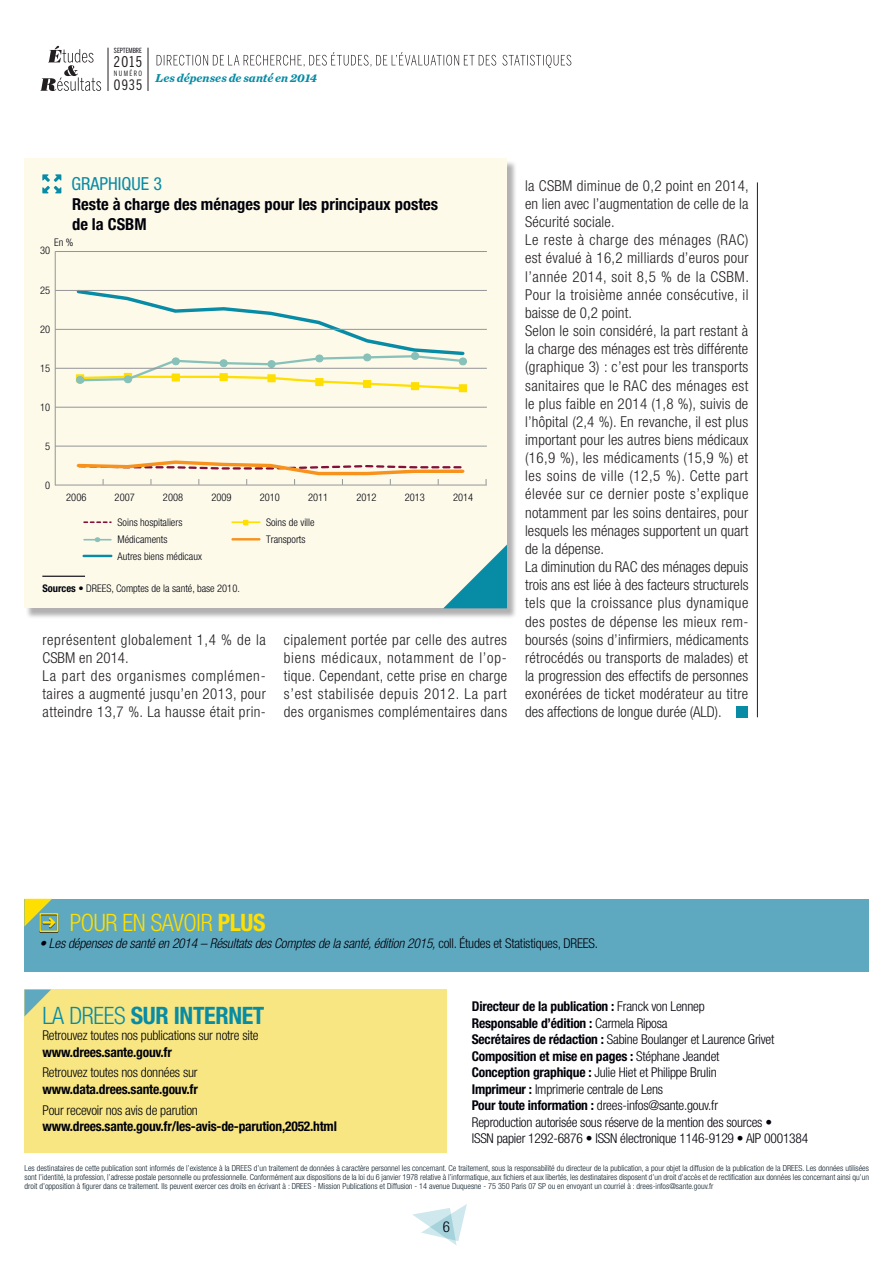
<style>
.page{position:relative;width:893px;height:1263px;background:#fff}
.page>*{position:absolute;margin:0;border:0;box-sizing:border-box;transform-origin:0 0}
.t1{font:700 condensed 24px "Helvetica Neue LT Std";letter-spacing:-.015em;color:#088ba5}
.t2{font:300 condensed 24px "Helvetica Neue LT Std";letter-spacing:-.015em;color:#ffdf01}
.t3{font:condensed 18px "Helvetica Neue LT Std";color:#088ba5}
.t4{font:700 condensed 16.5px/19.8px "Helvetica Neue LT Std";color:#00010a}
.t5{font:300 condensed 15px/18.1px "Helvetica Neue LT Std";letter-spacing:.02em;color:#231f20}
.t6{font:300 condensed 15px "Helvetica Neue LT Std";color:#00010a}
.t7{font:14.7px "Benton Sans Comp";color:#231f20}
.t8{font:14.25px "Benton Sans Comp";color:#231f20}
.t9{font:300 condensed 13.5px/16.5px "Helvetica Neue LT Std";letter-spacing:-.015em;color:#00010a}
.t10{font:700 condensed 13.5px "Helvetica Neue LT Std";letter-spacing:-.015em;color:#00010a}
.t11{font:italic 300 condensed 13.5px "Helvetica Neue LT Std";letter-spacing:-.015em;color:#00010a}
.t12{font:italic 700 12px "Chronicle Text G1";letter-spacing:.01em;color:#088ba5}
.t13{font:300 condensed 10.5px "Helvetica Neue LT Std";color:#00010a}
.t14{font:8.85px "Arial Narrow";color:#000}
.t15{font:300 condensed 8.25px/9px "Helvetica Neue LT Std";color:#0c1e2a;text-align:justify}
.t16{font:7.2px "Benton Sans Comp";letter-spacing:.18em;color:#231f20}
.t17{font:7.05px "Benton Sans Comp";letter-spacing:-.005em;color:#00010a}
.s1{font-weight:700}
.s2{font-style:normal}
.s3{font-weight:300}
</style>
<div class="page">
<svg style="left:412px;top:1204px;width:55px;height:41px"></svg>
<hr style="left:108px;top:48px;width:1px;height:43px;background:#231f20">
<hr style="left:148px;top:48px;width:1px;height:43px;background:#231f20">
<svg style="left:157px;top:52px;width:414px;height:16px"></svg>
<svg style="left:40px;top:46px;width:61px;height:45px"></svg>
<div style="left:24px;top:989px;width:423px;height:164px;background:#f7e682"></div>
<svg style="left:24px;top:989px;width:27px;height:27px"></svg>
<div style="left:736px;top:706px;width:11px;height:11px;background:#088ba5"></div>
<hr style="left:757px;top:182px;width:1px;height:535px;background:#231f20">
<div style="left:24px;top:899px;width:845px;height:72px;background:#5fa9c0"></div>
<svg style="left:24px;top:899px;width:34px;height:34px"></svg>
<div style="left:26px;top:160px;width:492px;height:459px;background:#231f20;opacity:.35"></div>
<div style="left:24px;top:159px;width:483px;height:449px;background:#fdfaea"></div>
<hr style="left:42px;top:576px;width:43px;height:1px;background:#00010a">
<svg style="left:42px;top:174px;width:19px;height:19px"></svg>
<svg style="left:76px;top:291px;width:391px;height:101px"></svg>
<svg style="left:83px;top:521px;width:29px;height:2px"></svg>
<hr style="left:231px;top:521px;width:30px;height:2px;background:#ffdf01">
<svg style="left:244px;top:520px;width:4px;height:5px"></svg>
<svg style="left:83px;top:537px;width:29px;height:5px"></svg>
<hr style="left:231px;top:538px;width:30px;height:2px;background:#f7931d">
<hr style="left:83px;top:555px;width:29px;height:2px;background:#088ba5">
<hr style="left:55px;top:251px;width:432px;height:1px;background:#939598">
<hr style="left:55px;top:290px;width:432px;height:1px;background:#939598">
<hr style="left:55px;top:329px;width:432px;height:1px;background:#939598">
<hr style="left:55px;top:368px;width:432px;height:1px;background:#939598">
<hr style="left:55px;top:407px;width:432px;height:1px;background:#939598">
<hr style="left:55px;top:446px;width:432px;height:1px;background:#939598">
<hr style="left:55px;top:485px;width:432px;height:1px;background:#939598">
<hr style="left:55px;top:251px;width:1px;height:234px;background:#939598">
<svg style="left:77px;top:460px;width:387px;height:25px"></svg>
<svg style="left:443px;top:544px;width:64px;height:64px"></svg>
<p class="t14" style="left:125px;top:42px;width:16px">20%</p>
<p class="t17" style="left:114px;top:47px;width:30px">SEPTEMBRE</p>
<p class="t7" style="left:114px;top:53px;width:30px">2015</p>
<p class="t16" style="left:114px;top:70px;width:30px">NUMÉRO</p>
<p class="t8" style="left:114px;top:77px;width:30px">0935</p>
<p class="t14" style="left:125px;top:70px;width:16px">15%</p>
<p class="t12" style="left:156px;top:68px;width:163px">Les dépenses de santé en 2014</p>
<p class="t3" style="left:72px;top:174px;width:92px">GRAPHIQUE 3</p>
<p class="t4" style="left:72px;top:194px;width:368px">Reste à charge des ménages pour les principaux postes de la CSBM</p>
<p class="t13" style="left:54px;top:236px;width:21px">En %</p>
<p class="t13" style="left:40px;top:245px;width:12px">30</p>
<p class="t13" style="left:40px;top:284px;width:12px">25</p>
<p class="t13" style="left:40px;top:323px;width:12px">20</p>
<p class="t13" style="left:40px;top:362px;width:12px">15</p>
<p class="t13" style="left:40px;top:401px;width:12px">10</p>
<p class="t13" style="left:45px;top:440px;width:7px">5</p>
<p class="t13" style="left:45px;top:480px;width:7px">0</p>
<p class="t13" style="left:66px;top:492px;width:22px">2006</p>
<p class="t13" style="left:115px;top:492px;width:22px">2007</p>
<p class="t13" style="left:163px;top:492px;width:22px">2008</p>
<p class="t13" style="left:211px;top:492px;width:22px">2009</p>
<p class="t13" style="left:260px;top:492px;width:22px">2010</p>
<p class="t13" style="left:308px;top:492px;width:22px">2011</p>
<p class="t13" style="left:356px;top:492px;width:22px">2012</p>
<p class="t13" style="left:405px;top:492px;width:22px">2013</p>
<p class="t13" style="left:453px;top:492px;width:22px">2014</p>
<p class="t13" style="left:118px;top:516px;width:66px">Soins hospitaliers</p>
<p class="t13" style="left:266px;top:516px;width:50px">Soins de ville</p>
<p class="t13" style="left:118px;top:533px;width:51px">Médicaments</p>
<p class="t13" style="left:266px;top:533px;width:41px">Transports</p>
<p class="t13" style="left:118px;top:550px;width:86px">Autres biens médicaux</p>
<p class="t13" style="left:42px;top:582px;width:199px"><span class="s1">Sources</span> • DREES, Comptes de la santé, base 2010.</p>
<p class="t5" style="left:43px;top:630px;width:225px">représentent globalement 1,4 % de la<br>CSBM en 2014.<br>La part des organismes complémen&shy;taires a augmenté jusqu’en 2013, pour atteindre 13,7 %. La hausse était prin-</p>
<p class="t5" style="left:284px;top:630px;width:225px;text-align:justify">cipalement portée par celle des autres biens médicaux, notamment de l’op&shy;tique. Cependant, cette prise en charge s’est stabilisée depuis 2012. La part des organismes complémentaires dans</p>
<p class="t5" style="left:525px;top:176px;width:225px">la CSBM diminue de 0,2 point en 2014, en lien avec l’augmentation de celle de la Sécurité sociale.<br>Le reste à charge des ménages (RAC) est évalué à 16,2 milliards d’euros pour l’année 2014, soit 8,5 % de la CSBM.<br>Pour la troisième année consécutive, il baisse de 0,2 point.<br>Selon le soin considéré, la part restant à la charge des ménages est très différente (graphique 3) : c’est pour les transports sanitaires que le RAC des ménages est le plus faible en 2014 (1,8 %), suivis de l’hôpital (2,4 %). En revanche, il est plus important pour les autres biens médicaux (16,9 %), les médicaments (15,9 %) et les soins de ville (12,5 %). Cette part élevée sur ce dernier poste s’explique notamment par les soins dentaires, pour lesquels les ménages supportent un quart de la dépense.<br>La diminution du RAC des ménages depuis trois ans est liée à des facteurs structurels tels que la croissance plus dynamique des postes de dépense les mieux rem&shy;boursés (soins d’infirmiers, médicaments rétrocédés ou transports de malades) et la progression des effectifs de personnes exonérées de ticket modérateur au titre des affections de longue durée (ALD).</p>
<h1 class="t2" style="left:70px;top:909px;width:197px">POUR EN SAVOIR <span class="s1">PLUS</span></h1>
<p class="t11" style="left:39px;top:935px;width:560px">• Les dépenses de santé en 2014 – Résultats des Comptes de la santé, édition 2015, <span class="s2">coll. Études et Statistiques, DREES.</span></p>
<p class="t9" style="left:472px;top:998px;width:338px"><span class="s1">Directeur de la publication :</span> Franck von Lennep<br><span class="s1">Responsable d’édition :</span> Carmela Riposa<br><span class="s1">Secrétaires de rédaction :</span> Sabine Boulanger et Laurence Grivet <span class="s1">Composition et mise en pages :</span> Stéphane Jeandet<br><span class="s1">Conception graphique :</span> Julie Hiet et Philippe Brulin<br><span class="s1">Imprimeur :</span> Imprimerie centrale de Lens<br><span class="s1">Pour toute information :</span> drees-infos@sante.gouv.fr<br>Reproduction autorisée sous réserve de la mention des sources •<br>ISSN papier 1292-6876 • ISSN électronique 1146-9129 • AIP 0001384</p>
<p class="t15" style="left:25px;top:1164px;width:846px">Les destinataires de cette publication sont informés de l’existence à la DREES d’un traitement de données à caractère personnel les concernant. Ce traitement, sous la responsabilité du directeur de la publication, a pour objet la diffusion de la publication de la DREES. Les données utilisées sont l’identité, la profession, l’adresse postale personnelle ou professionnelle. Conformément aux dispositions de la loi du 6 janvier 1978 relative à l’informatique, aux fichiers et aux libertés, les destinataires disposent d’un droit d’accès et de rectification aux données les concernant ainsi qu’un droit d’opposition à figurer dans ce traitement. Ils peuvent exercer ces droits en écrivant à : DREES - Mission Publications et Diffusion - 14 avenue Duquesne - 75 350 Paris 07 SP ou en envoyant un courriel à : drees-infos@sante.gouv.fr</p>
<h1 class="t1" style="left:42px;top:1001px;width:223px"><span class="s3">LA DREES</span> SUR INTERNET</h1>
<p class="t9" style="left:42px;top:1027px;width:218px">Retrouvez toutes nos publications sur notre site</p>
<p class="t10" style="left:42px;top:1044px;width:131px">www.drees.sante.gouv.fr</p>
<p class="t9" style="left:42px;top:1064px;width:157px">Retrouvez toutes nos données sur</p>
<p class="t10" style="left:42px;top:1081px;width:157px">www.data.drees.sante.gouv.fr</p>
<p class="t9" style="left:42px;top:1101px;width:157px">Pour recevoir nos avis de parution</p>
<p class="t10" style="left:42px;top:1118px;width:296px">www.drees.sante.gouv.fr/les-avis-de-parution,2052.html</p>
<p class="t6" style="left:443px;top:1218px;width:9px">6</p>
</div>
